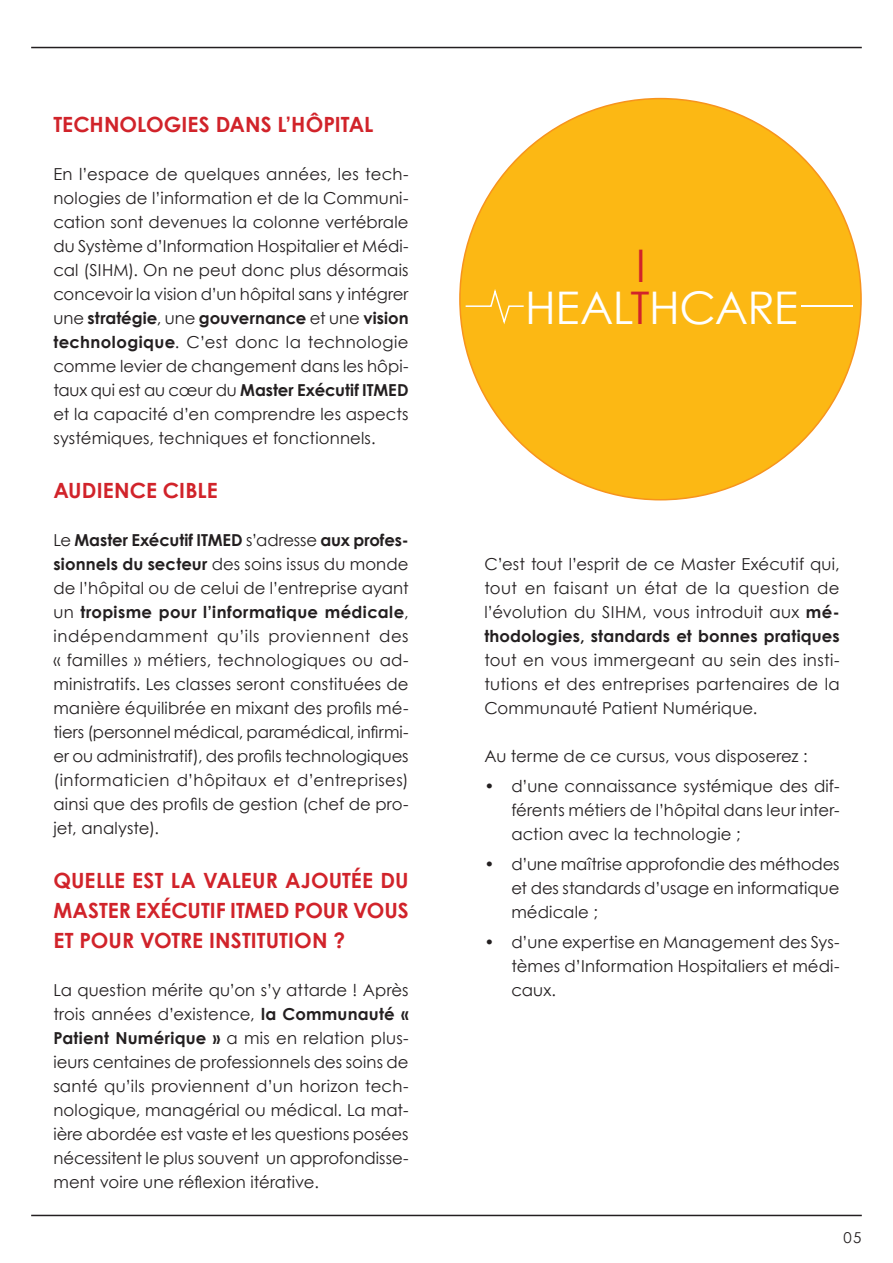
<style>
.page{position:relative;width:893px;height:1263px;background:#fff}
.page>*{position:absolute;margin:0;border:0;box-sizing:border-box;transform-origin:0 0}
.Name__Detail_Page{font:45px "Century Gothic";letter-spacing:-.015em;color:#fff}
.Name__Detail_Page-2{font:45px "Century Gothic";color:#d1232a}
.TITRE_ROUGE{font:700 21px/30px "Century Gothic";letter-spacing:.005em;color:#d1232a;text-align:justify}
.Description__Project{font:16.5px/24px "Century Gothic";letter-spacing:.005em;color:#231f20;text-align:justify}
.Description_bold__Pr{font:16.5px/24px "Century Gothic";letter-spacing:.01em;color:#231f20;text-align:justify}
.t1{font:15px "Century Gothic";color:#231f20}
.s1{font-weight:700}
.s2{color:#d1232a}
</style>
<div class="page">
<hr style="left:31px;top:1215px;width:831px;height:1px;background:#231f20">
<hr style="left:31px;top:47px;width:831px;height:1px;background:#231f20">
<div style="left:460px;top:99px;width:401px;height:401px;background:#fcb814;border-radius:50%"></div>
<svg style="left:465px;top:289px;width:59px;height:35px"></svg>
<hr style="left:801px;top:305px;width:51px;height:2px;background:#fff">
<p class="TITRE_ROUGE" style="left:53px;top:108px;width:322px">TECHNOLOGIES DANS L’HÔPITAL</p>
<p class="Description_bold__Pr" style="left:53px;top:162px;width:357px">En l’espace de quelques années, les tech&shy;nologies de l’information et de la Communi&shy;cation sont devenues la colonne vertébrale du Système d’Information Hospitalier et Médi&shy;cal (SIHM). On ne peut donc plus désormais concevoir la vision d’un hôpital sans y intégrer une <span class="s1">stratégie</span>, une <span class="s1">gouvernance</span> et une <span class="s1">vision technologique</span>. C’est donc la technologie comme levier de changement dans les hôpi&shy;taux qui est au cœur du <span class="s1">Master Exécutif ITMED </span>et la capacité d’en comprendre les aspects systémiques, techniques et fonctionnels.</p>
<p class="TITRE_ROUGE" style="left:53px;top:474px;width:166px">AUDIENCE CIBLE</p>
<p class="Description__Project" style="left:53px;top:528px;width:357px">Le <span class="s1">Master Exécutif ITMED</span> s’adresse <span class="s1">aux profes&shy;sionnels du secteur</span> des soins issus du monde de l’hôpital ou de celui de l’entreprise ayant un <span class="s1">tropisme pour l’informatique médicale</span>, indépendamment qu’ils proviennent des « familles » métiers, technologiques ou ad&shy;ministratifs. Les classes seront constituées de manière équilibrée en mixant des profils mé&shy;tiers (personnel médical, paramédical, infirmi&shy;er ou administratif), des profils technologiques (informaticien d’hôpitaux et d’entreprises) ainsi que des profils de gestion (chef de pro&shy;jet, analyste).</p>
<p class="TITRE_ROUGE" style="left:53px;top:864px;width:357px">QUELLE EST LA VALEUR AJOUTÉE DU MASTER EXÉCUTIF ITMED POUR VOUS ET POUR VOTRE INSTITUTION ?</p>
<p class="Description__Project" style="left:53px;top:978px;width:357px">La question mérite qu’on s’y attarde ! Après trois années d’existence, <span class="s1">la Communauté « Patient Numérique »</span> a mis en relation plus&shy;ieurs centaines de professionnels des soins de santé qu’ils proviennent d’un horizon tech&shy;nologique, managérial ou médical. La mat&shy;ière abordée est vaste et les questions posées nécessitent le plus souvent un approfondisse&shy;ment voire une réflexion itérative.</p>
<p class="Name__Detail_Page-2" style="left:636px;top:234px;width:12px">I</p>
<p class="Name__Detail_Page" style="left:525px;top:276px;width:274px">HEAL<span class="s2">T</span>HCARE</p>
<p class="Description__Project" style="left:484px;top:552px;width:357px">C’est tout l’esprit de ce Master Exécutif qui, tout en faisant un état de la question de l’évolution du SIHM, vous introduit aux <span class="s1">mé&shy;thodologies, standards et bonnes pratiques </span>tout en vous immergeant au sein des insti&shy;tutions et des entreprises partenaires de la Communauté Patient Numérique.</p>
<p class="Description__Project" style="left:484px;top:744px;width:325px">Au terme de ce cursus, vous disposerez :</p>
<p class="Description__Project" style="left:511px;top:774px;width:330px;text-indent:-27px">• d’une connaissance systémique des dif&shy;férents métiers de l’hôpital dans leur inter&shy;action avec la technologie ;</p>
<p class="Description__Project" style="left:511px;top:852px;width:330px;text-indent:-27px">• d’une maîtrise approfondie des méthodes et des standards d’usage en informatique médicale ;</p>
<p class="Description__Project" style="left:511px;top:930px;width:330px;text-indent:-27px">• d’une expertise en Management des Sys&shy;tèmes d’Information Hospitaliers et médi&shy;caux.</p>
<p class="t1" style="left:843px;top:1227px;width:20px">05</p>
</div>
